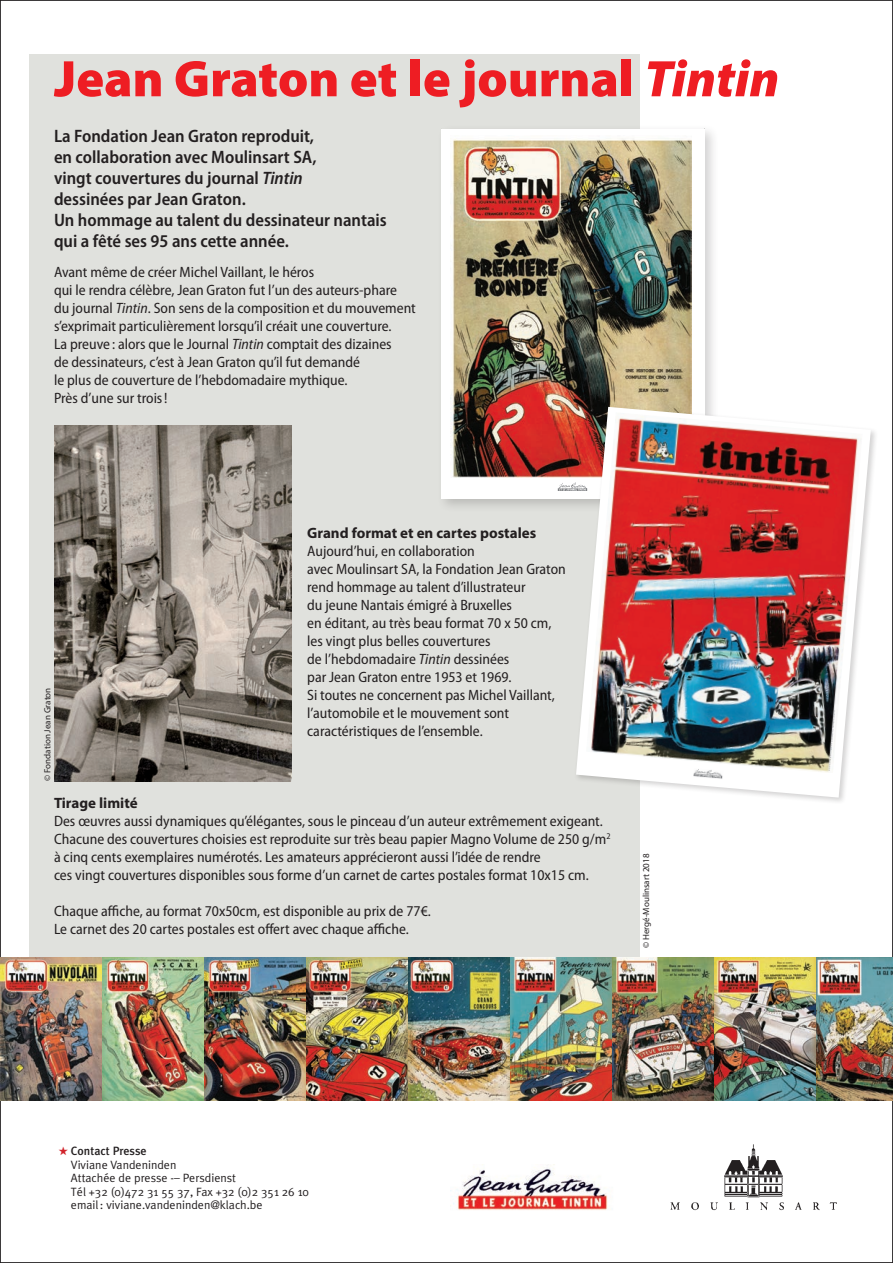
<style>
.page{position:relative;width:893px;height:1263px;background:#fff}
.page>*{position:absolute;margin:0;border:0;box-sizing:border-box;transform-origin:0 0}
.t1{font:900 51.75px "Myriad Pro";color:#ee1d23}
.t2{font:600 semi-condensed 18px/21px "Myriad Pro";color:#231f20}
.t3{font:semi-condensed 15px/18px "Myriad Pro";color:#231f20}
.t4{font:700 15px "Myriad Pro";color:#231f20}
.t5{font:12px/13.5px "Meta Plus Normal";color:#231f20}
.t6{font:500 12px "Meta Plus";color:#231f20}
.t7{font:9px "Myriad Pro";color:#231f20}
.s1{font-style:italic}
.s2{color:#d1232a}
</style>
<div class="page">
<div style="left:29px;top:54px;width:610px;height:972px;background:#e0e1dd"></div>
<img style="left:0;top:958px;width:893px;height:142px">
<div style="left:436px;top:124px;width:283px;height:389px;background:#231f20;opacity:.2"></div>
<div style="left:441px;top:129px;width:263px;height:369px;background:#fff"></div>
<img style="left:450px;top:138px;width:242px;height:339px">
<img style="left:558px;top:483px;width:16px;height:8px">
<div style="left:574px;top:405px;width:304px;height:400px;background:#231f20;opacity:.2"></div>
<img style="left:576px;top:407px;width:295px;height:390px">
<img style="left:54px;top:425px;width:238px;height:356px">
<img style="left:453px;top:1164px;width:155px;height:46px">
<img style="left:670px;top:1144px;width:167px;height:67px">
<h1 class="t1" style="left:54px;top:49px;width:727px">Jean Graton et le journal <span class="s1">Tintin</span></h1>
<p class="t2" style="left:54px;top:126px;width:334px">La Fondation Jean Graton reproduit,<br>en collaboration avec Moulinsart SA,<br>vingt couvertures du journal <span class="s1">Tintin<br></span>dessinées par Jean Graton.<br>Un hommage au talent du dessinateur nantais qui a fêté ses 95 ans cette année.</p>
<p class="t3" style="left:54px;top:263px;width:363px">Avant même de créer Michel Vaillant, le héros<br>qui le rendra célèbre, Jean Graton fut l’un des auteurs-phare du journal <span class="s1">Tintin</span>. Son sens de la composition et du mouvement s’exprimait particulièrement lorsqu’il créait une couverture.<br>La preuve : alors que le Journal <span class="s1">Tintin</span> comptait des dizaines<br>de dessinateurs, c’est à Jean Graton qu’il fut demandé<br>le plus de couverture de l’hebdomadaire mythique.<br>Près d’une sur trois!</p>
<p class="t7" style="left:42px;top:781px;width:95px;rotate:-90deg">© Fondation Jean Graton</p>
<p class="t4" style="left:307px;top:523px;width:231px">Grand format et en cartes postales</p>
<p class="t3" style="left:307px;top:542px;width:260px">Aujourd’hui, en collaboration<br>avec Moulinsart SA, la Fondation Jean Graton rend hommage au talent d’illustrateur<br>du jeune Nantais émigré à Bruxelles<br>en éditant, au très beau format 70 x 50 cm, les vingt plus belles couvertures<br>de l’hebdomadaire <span class="s1">Tintin</span> dessinées<br>par Jean Graton entre 1953 et 1969.<br>Si toutes ne concernent pas Michel Vaillant, l’automobile et le mouvement sont caractéristiques de l’ensemble.</p>
<p class="t4" style="left:54px;top:793px;width:85px">Tirage limité</p>
<p class="t3" style="left:54px;top:812px;width:558px">Des œuvres aussi dynamiques qu’élégantes, sous le pinceau d’un auteur extrêmement exigeant.<br>Chacune des couvertures choisies est reproduite sur très beau papier Magno Volume de 250 g/m<sup>2 </sup>à cinq cents exemplaires numérotés. Les amateurs apprécieront aussi l’idée de rendre<br>ces vingt couvertures disponibles sous forme d’un carnet de cartes postales format 10x15 cm.</p>
<p class="t3" style="left:54px;top:902px;width:378px">Chaque affiche, au format 70x50cm, est disponible au prix de 77€.<br>Le carnet des 20 cartes postales est offert avec chaque affiche.</p>
<p class="t7" style="left:641px;top:948px;width:96px;rotate:-90deg">© Hergé-Moulinsart 2018</p>
<p class="t6" style="left:59px;top:1144px;width:90px"><span class="s2">★</span> Contact Presse</p>
<p class="t5" style="left:71px;top:1158px;width:240px">Viviane Vandeninden<br>Attachée de presse -– Persdienst<br>Tél +32 (0)472 31 55 37, Fax +32 (0)2 351 26 10 email: viviane.vandeninden@klach.be</p>
</div>
